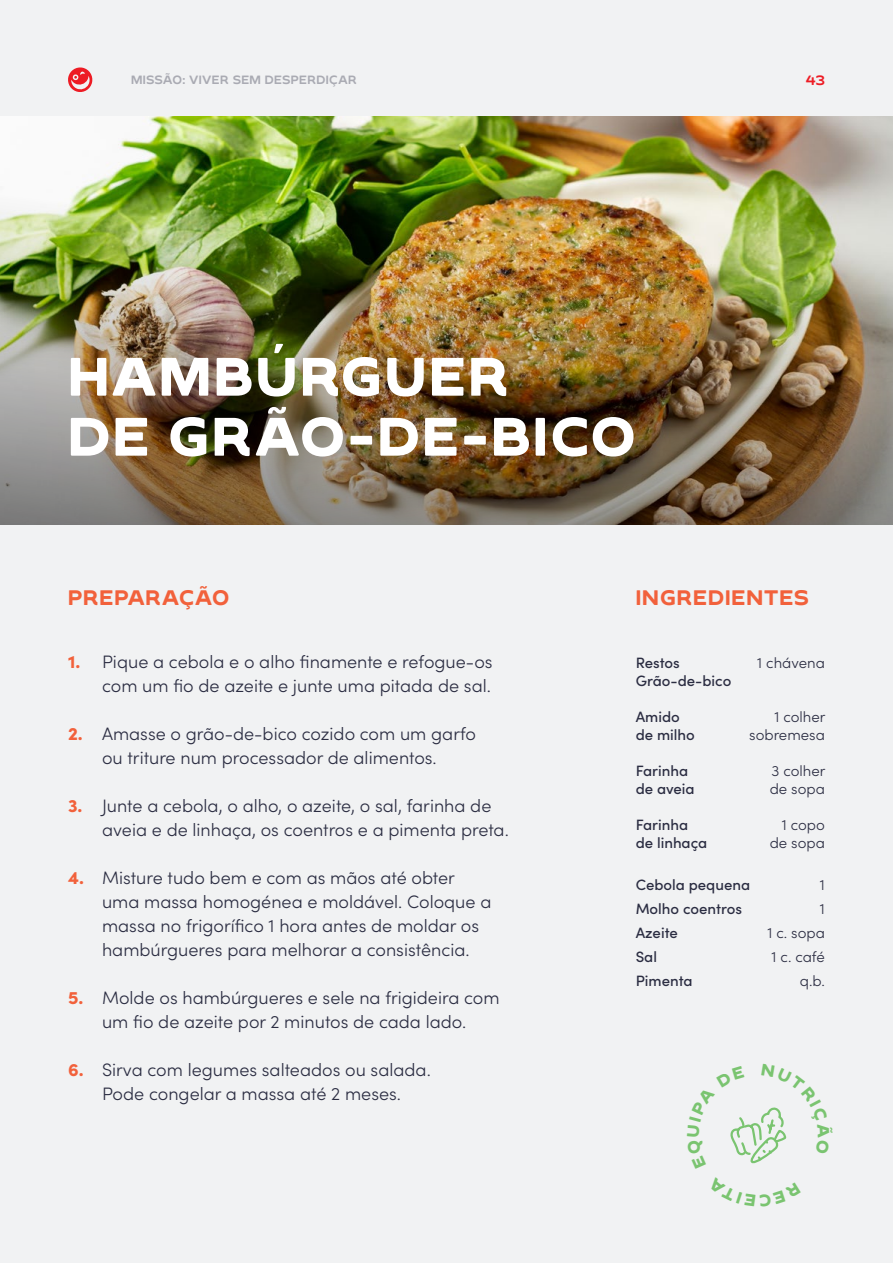
<style>
.page{position:relative;width:893px;height:1263px;background:#f1f2f3}
.page>*{position:absolute;margin:0;border:0;box-sizing:border-box;transform-origin:0 0}
.t1{font:800 54px/60px "Byrd";letter-spacing:.05em;color:#fff}
.t2{font:700 21px "Byrd";letter-spacing:.035em;color:#f2613b}
.t3{font:300 18px/24px "Sofia Pro";color:#2b2d42;text-align:center}
.t4{font:500 15px/18px "Sofia Pro";color:#2b2d42}
.t5{font:300 15px/24px "Sofia Pro";color:#2b2d42;text-align:right}
.t6{font:600 13.5px "Byrd";color:#ed1c24}
.t7{font:600 12px "Byrd";letter-spacing:.02em;color:#aaabb3}
.s1{font-weight:900;color:#f2613b}
</style>
<div class="page">
<svg style="left:67px;top:66px;width:26px;height:27px"></svg>
<img style="left:0;top:116px;width:893px;height:408px">
<div style="left:708px;top:1177px;width:93px;height:30px;background:#f1f2f3"></div>
<div style="left:687px;top:1064px;width:146px;height:105px;background:#f1f2f3"></div>
<p class="t7" style="left:131px;top:72px;width:227px">MISSÃO: VIVER SEM DESPERDIÇAR</p>
<p class="t6" style="left:806px;top:71px;width:21px">43</p>
<h1 class="t1" style="left:68px;top:347px;width:569px">HAMBÚRGUER<br>DE GRÃO-DE-BICO</h1>
<p class="t2" style="left:68px;top:582px;width:163px">PREPARAÇÃO</p>
<p class="t2" style="left:636px;top:582px;width:175px">INGREDIENTES</p>
<p class="t3" style="left:68px;top:649px;width:426px;text-align:right"><span class="s1">1.</span> Pique a cebola e o alho finamente e refogue-os com um fio de azeite e junte uma pitada de sal.</p>
<p class="t3" style="left:68px;top:721px;width:409px"><span class="s1">2.</span> Amasse o grão-de-bico cozido com um garfo ou triture num processador de alimentos.</p>
<p class="t3" style="left:102px;top:793px;width:408px;text-align:left;text-indent:-34px"><span class="s1">3.</span> Junte a cebola, o alho, o azeite, o sal, farinha de aveia e de linhaça, os coentros e a pimenta preta.</p>
<p class="t3" style="left:102px;top:865px;width:391px;text-align:left;text-indent:-34px"><span class="s1">4.</span> Misture tudo bem e com as mãos até obter uma massa homogénea e moldável. Coloque a massa no frigorífico 1 hora antes de moldar os hambúrgueres para melhorar a consistência.</p>
<p class="t3" style="left:68px;top:985px;width:433px"><span class="s1">5.</span> Molde os hambúrgueres e sele na frigideira com um fio de azeite por 2 minutos de cada lado.</p>
<p class="t3" style="left:68px;top:1057px;width:364px"><span class="s1">6.</span> Sirva com legumes salteados ou salada.<br>Pode congelar a massa até 2 meses.</p>
<p class="t5" style="left:757px;top:650px;width:69px">1 chávena</p>
<p class="t4" style="left:636px;top:653px;width:97px">Restos<br>Grão-de-bico</p>
<p class="t4" style="left:636px;top:707px;width:61px">Amido de milho</p>
<p class="t4" style="left:636px;top:761px;width:61px">Farinha de aveia</p>
<p class="t4" style="left:636px;top:815px;width:73px">Farinha de linhaça</p>
<p class="t4" style="left:636px;top:872px;width:116px;line-height:24px">Cebola pequena<br>Molho coentros<br>Azeite<br>Sal<br>Pimenta</p>
<p class="t5" style="left:749px;top:707px;width:78px;line-height:18px">1 colher sobremesa</p>
<p class="t5" style="left:770px;top:761px;width:57px;line-height:18px;text-align:left">3 colher de sopa</p>
<p class="t5" style="left:770px;top:815px;width:57px;line-height:18px">1 copo de sopa</p>
<p class="t5" style="left:767px;top:872px;width:59px">1<br>1<br>1 c. sopa<br>1 c. café q.b.</p>
</div>
